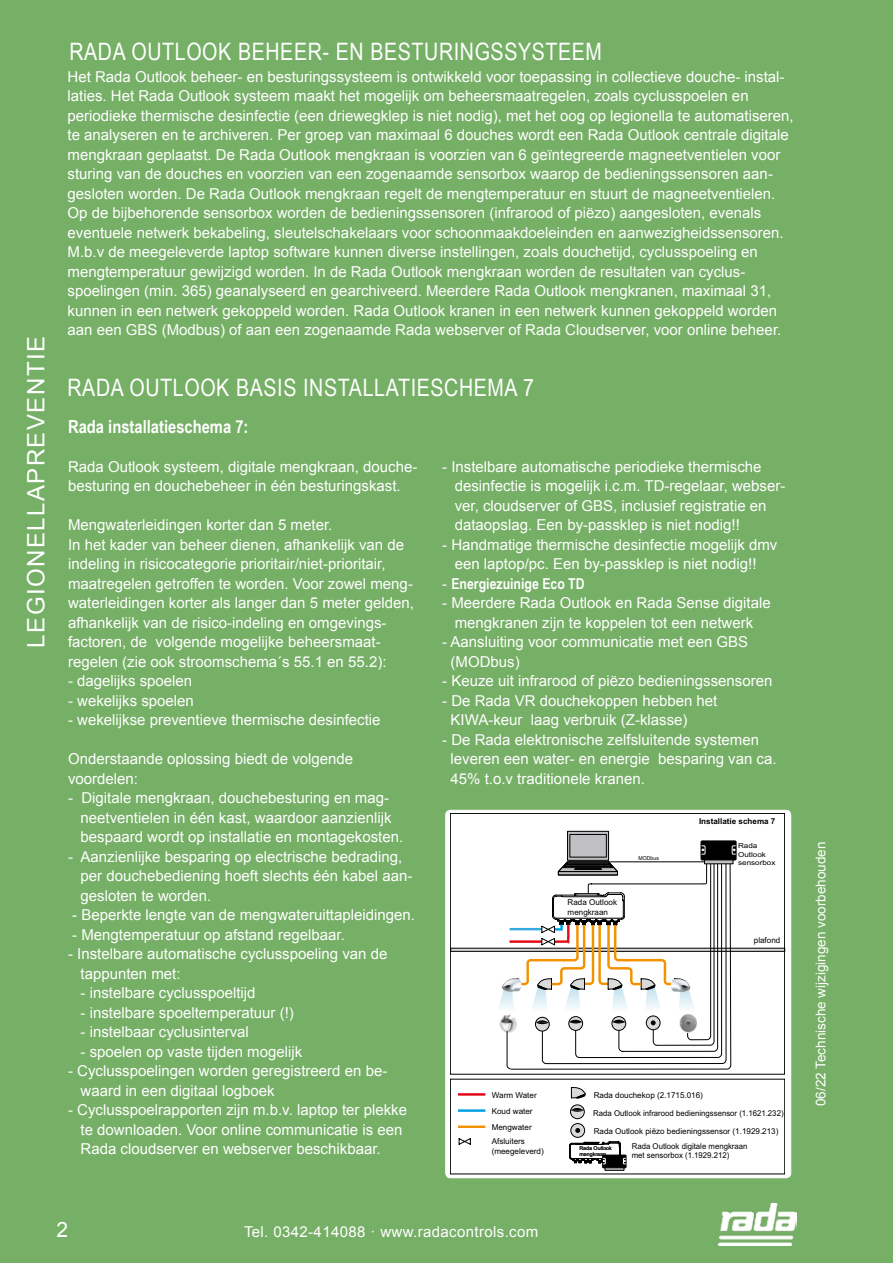
<style>
.page{position:relative;width:893px;height:1263px;background:#fff}
.page>*{position:absolute;margin:0;border:0;box-sizing:border-box;transform-origin:0 0}
.t1{font:24px "Arial Narrow";letter-spacing:.025em;color:#fff}
.t2{font:24px "Arial";letter-spacing:.06em;color:#fff}
.t3{font:21px "Arial";color:#fff}
.t4{font:700 18px "Arial Narrow";color:#fff}
.t5{font:15px/19.5px "Arial";color:#fff}
.t6{font:15px "Arial";letter-spacing:.025em;color:#fff}
.t7{font:700 15px "Arial Narrow";color:#fff}
.t8{font:13.5px "Arial";color:#fff}
.t9{font:8.1px/9.8px "Arial";color:#000}
.t10{font:8.1px "Arial";color:#000;scale:.96 1}
.t11{font:700 8.1px "Arial";color:#000}
.t12{font:6.9px/8.4px "Arial";color:#000;scale:1.16 1}
.t13{font:5.4px "Arial";color:#000}
.t14{font:5.25px "Arial";color:#000}
.s1{font-family:"Arial";font-weight:400}
</style>
<div class="page">
<div style="left:0;top:0;width:892px;height:1263px;background:#76af66"></div>
<img style="left:719px;top:1204px;width:77px;height:41px">
<div style="left:446px;top:810px;width:345px;height:368px;background:#fff;border-radius:5px"></div>
<div style="left:445px;top:810px;width:346px;height:368px;border:1px solid #fff;border-radius:5px"></div>
<svg style="left:450px;top:813px;width:335px;height:361px"></svg>
<div style="left:603px;top:1155px;width:23px;height:13px;background:#000"></div>
<div style="left:602px;top:1155px;width:24px;height:13px;border:1px solid #000"></div>
<div style="left:605px;top:1167px;width:19px;height:3px;background:#c0c0c3;border:1px solid #000"></div>
<svg style="left:458px;top:831px;width:278px;height:333px"></svg>
<h1 class="t2" style="left:20px;top:648px;width:313px;rotate:-90deg">LEGIONELLAPREVENTIE</h1>
<h1 class="t1" style="left:69px;top:34px;width:534px">RADA OUTLOOK BEHEER- EN BESTURINGSSYSTEEM</h1>
<p class="t5" style="left:68px;top:66px;width:728px">Het Rada Outlook beheer- en besturingssysteem is ontwikkeld voor toepassing in collectieve douche- instal&shy;laties. Het Rada Outlook systeem maakt het mogelijk om beheersmaatregelen, zoals cyclusspoelen en periodieke thermische desinfectie (een driewegklep is niet nodig), met het oog op legionella te automatiseren, te analyseren en te archiveren. Per groep van maximaal 6 douches wordt een Rada Outlook centrale digitale mengkraan geplaatst. De Rada Outlook mengkraan is voorzien van 6 geïntegreerde magneetventielen voor sturing van de douches en voorzien van een zogenaamde sensorbox waarop de bedieningssensoren aan&shy;gesloten worden. De Rada Outlook mengkraan regelt de mengtemperatuur en stuurt de magneetventielen.<br>Op de bijbehorende sensorbox worden de bedieningssensoren (infrarood of piëzo) aangesloten, evenals eventuele netwerk bekabeling, sleutelschakelaars voor schoonmaakdoeleinden en aanwezigheidssensoren.<br>M.b.v de meegeleverde laptop software kunnen diverse instellingen, zoals douchetijd, cyclusspoeling en mengtemperatuur gewijzigd worden. In de Rada Outlook mengkraan worden de resultaten van cyclus&shy;spoelingen (min. 365) geanalyseerd en gearchiveerd. Meerdere Rada Outlook mengkranen, maximaal 31, kunnen in een netwerk gekoppeld worden. Rada Outlook kranen in een netwerk kunnen gekoppeld worden aan een GBS (Modbus) of aan een zogenaamde Rada webserver of Rada Cloudserver, voor online beheer.</p>
<h1 class="t1" style="left:68px;top:369px;width:468px">RADA OUTLOOK BASIS INSTALLATIESCHEMA 7</h1>
<p class="t4" style="left:68px;top:413px;width:182px">Rada installatieschema 7:</p>
<p class="t5" style="left:68px;top:456px;width:351px">Rada Outlook systeem, digitale mengkraan, douche&shy;besturing en douchebeheer in één besturingskast.</p>
<p class="t5" style="left:68px;top:515px;width:347px">Mengwaterleidingen korter dan 5 meter.<br>In het kader van beheer dienen, afhankelijk van de indeling in risicocategorie prioritair/niet-prioritair, maatregelen getroffen te worden. Voor zowel meng&shy;waterleidingen korter als langer dan 5 meter gelden, afhankelijk van de risico-indeling en omgevings&shy;factoren, de volgende mogelijke beheersmaat&shy;regelen (zie ook stroomschema´s 55.1 en 55.2):</p>
<p class="t5" style="left:68px;top:671px;width:126px">- dagelijks spoelen</p>
<p class="t5" style="left:68px;top:690px;width:127px">- wekelijks spoelen</p>
<p class="t5" style="left:68px;top:710px;width:314px">- wekelijkse preventieve thermische desinfectie</p>
<p class="t5" style="left:68px;top:749px;width:287px">Onderstaande oplossing biedt de volgende voordelen:</p>
<p class="t5" style="left:81px;top:788px;width:324px;text-indent:-13px">- Digitale mengkraan, douchebesturing en mag&shy;neetventielen in één kast, waardoor aanzienlijk bespaard wordt op installatie en montagekosten.</p>
<p class="t5" style="left:81px;top:846px;width:333px;text-indent:-13px">- Aanzienlijke besparing op electrische bedrading, per douchebediening hoeft slechts één kabel aan&shy;gesloten te worden.</p>
<p class="t5" style="left:72px;top:905px;width:344px">- Beperkte lengte van de mengwateruittapleidingen.</p>
<p class="t5" style="left:72px;top:924px;width:274px">- Mengtemperatuur op afstand regelbaar.</p>
<p class="t5" style="left:81px;top:944px;width:308px;text-indent:-13px">- Instelbare automatische cyclusspoeling van de tappunten met:</p>
<p class="t5" style="left:81px;top:983px;width:177px">- instelbare cyclusspoeltijd</p>
<p class="t5" style="left:81px;top:1002px;width:215px">- instelbare spoeltemperatuur (!)</p>
<p class="t5" style="left:81px;top:1022px;width:170px">- instelbaar cyclusinterval</p>
<p class="t5" style="left:81px;top:1041px;width:223px">- spoelen op vaste tijden mogelijk</p>
<p class="t5" style="left:81px;top:1061px;width:308px;text-indent:-13px">- Cyclusspoelingen worden geregistreerd en be&shy;waard in een digitaal logboek</p>
<p class="t5" style="left:81px;top:1100px;width:328px;text-indent:-13px">- Cyclusspoelrapporten zijn m.b.v. laptop ter plekke te downloaden. Voor online communicatie is een<br>Rada cloudserver en webserver beschikbaar.</p>
<p class="t5" style="left:455px;top:456px;width:332px;text-indent:-13px">- Instelbare automatische periodieke thermische desinfectie is mogelijk i.c.m. TD-regelaar, webser&shy;ver, cloudserver of GBS, inclusief registratie en dataopslag. Een by-passklep is niet nodig!!</p>
<p class="t5" style="left:442px;top:534px;width:337px;text-align:center">- Handmatige thermische desinfectie mogelijk dmv een laptop/pc. Een by-passklep is niet nodig!!</p>
<p class="t7" style="left:442px;top:572px;width:144px"><span class="s1">-</span> Energiezuinige Eco TD</p>
<p class="t5" style="left:442px;top:593px;width:330px;text-align:center">- Meerdere Rada Outlook en Rada Sense digitale mengkranen zijn te koppelen tot een netwerk</p>
<p class="t5" style="left:451px;top:632px;width:299px;text-indent:-8px">- Aansluiting voor communicatie met een GBS (MODbus)</p>
<p class="t5" style="left:442px;top:671px;width:332px">- Keuze uit infrarood of piëzo bedieningssensoren</p>
<p class="t5" style="left:451px;top:690px;width:268px;text-indent:-8px">- De Rada VR douchekoppen hebben het<br>KIWA-keur laag verbruik (Z-klasse)</p>
<p class="t5" style="left:451px;top:729px;width:327px;text-indent:-8px">- De Rada elektronische zelfsluitende systemen leveren een water- en energie besparing van ca.<br>45% t.o.v traditionele kranen.</p>
<p class="t11" style="left:699px;top:816px;width:78px">Installatie schema 7</p>
<p class="t12" style="left:738px;top:841px;width:34px">Rada<br>Outlook sensorbox</p>
<p class="t13" style="left:638px;top:855px;width:22px">MODbus</p>
<p class="t9" style="left:568px;top:897px;width:51px">Rada Outlook mengkraan</p>
<p class="t9" style="left:754px;top:935px;width:28px">plafond</p>
<p class="t9" style="left:492px;top:1090px;width:46px">Warm Water</p>
<p class="t9" style="left:593px;top:1086px;width:192px;line-height:17.7px">Rada douchekop (2.1715.016)<br>Rada Outlook infrarood bedieningssensor (1.1621.232)</p>
<p class="t9" style="left:594px;top:1126px;width:186px">Rada Outlook piëzo bedieningssensor (1.1929.213)</p>
<p class="t9" style="left:492px;top:1103px;width:42px;line-height:15.8px">Koud water<br>Mengwater</p>
<p class="t9" style="left:492px;top:1136px;width:54px">Afsluiters (meegeleverd)</p>
<p class="t14" style="left:579px;top:1144px;width:34px">Rada Outlook</p>
<p class="t10" style="left:632px;top:1141px;width:122px">Rada Outlook digitale mengkraan</p>
<p class="t14" style="left:579px;top:1151px;width:28px">mengkraan</p>
<p class="t10" style="left:632px;top:1150px;width:103px">met sensorbox (1.1929.212)</p>
<p class="t8" style="left:812px;top:1106px;width:266px;rotate:-90deg">06/22 Technische wijzigingen voorbehouden</p>
<h2 class="t3" style="left:56px;top:1215px;width:13px">2</h2>
<p class="t6" style="left:244px;top:1222px;width:296px">Tel. 0342-414088 · www.radacontrols.com</p>
</div>
